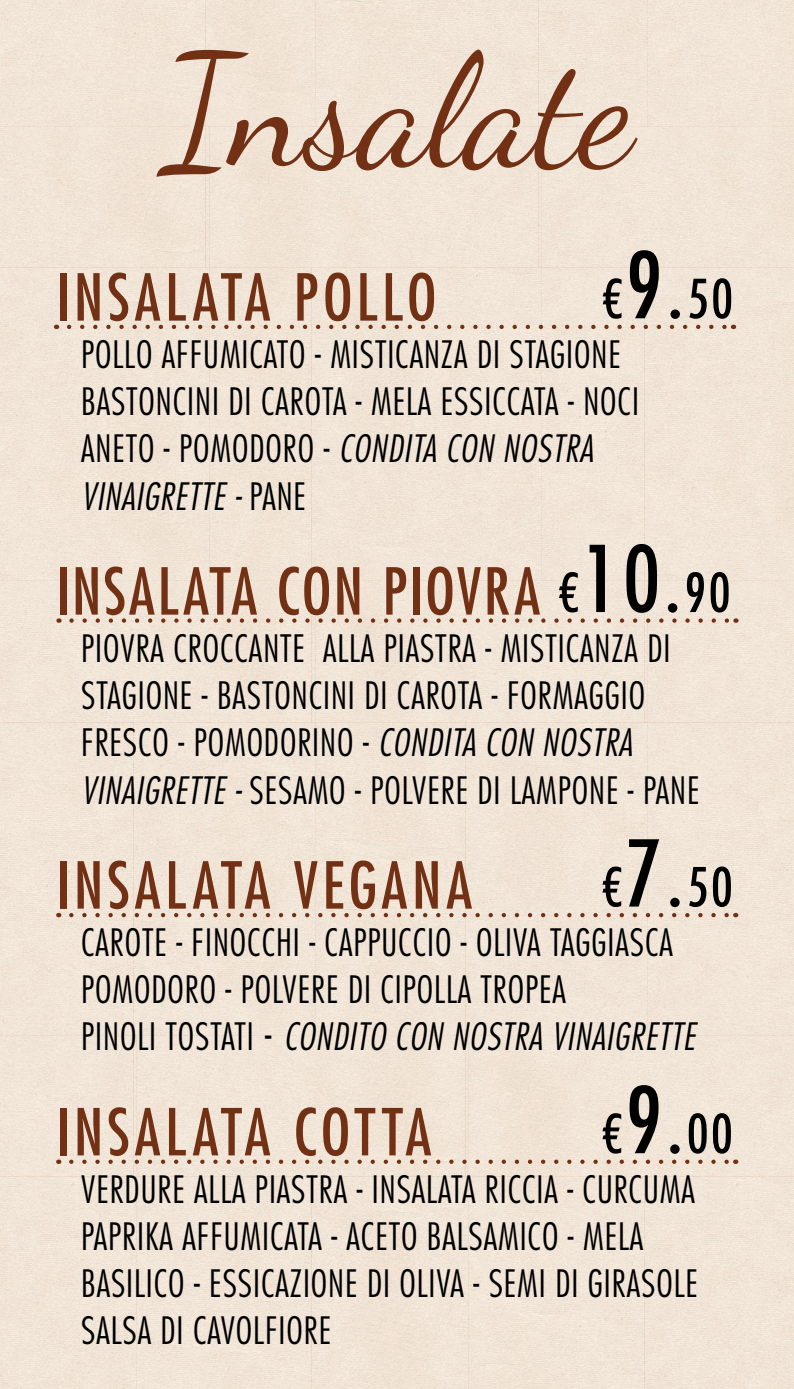
<style>
.page{position:relative;width:794px;height:1389px;background:#f0e5d6}
.page>*{position:absolute;margin:0;border:0;box-sizing:border-box;transform-origin:0 0}
.t1{font:157.5px "Dancing Script OT";color:#723115}
.t2{font:condensed 63px "Futura Std";letter-spacing:.06em;color:#723115}
.t3{font:condensed 63px "Futura Std";letter-spacing:.03em;color:#723115}
.t4{font:condensed 52.5px "Futura Std";letter-spacing:.05em;color:#000}
.t5{font:300 condensed 36.75px/47.2px "Futura Std";letter-spacing:.025em;color:#000}
.s1{font-size:89.25px}
.s2{font-size:78.75px}
.s3{font-style:italic}
.s4{font-size:40.25px}
</style>
<div class="page">
<svg style="left:72px;top:618px;width:657px;height:5px;background:#d4bcab"></svg>
<svg style="left:71px;top:913px;width:657px;height:4px;background:#ceb4a2"></svg>
<svg style="left:69px;top:325px;width:657px;height:4px;background:#ceb3a2"></svg>
<svg style="left:71px;top:1160px;width:657px;height:4px;background:#ceb4a3"></svg>
<h1 class="t1" style="left:162px;top:18px;width:472px">Insalate</h1>
<h3 class="t4" style="left:602px;top:267px;width:133px">€<span class="s1">9</span><span class="s2">.</span>50</h3>
<h2 class="t2" style="left:56px;top:260px;width:382px">INSALATA POLLO</h2>
<p class="t5" style="left:81px;top:331px;width:559px">POLLO AFFUMICATO - MISTICANZA DI STAGIONE BASTONCINI DI CAROTA - MELA ESSICCATA - NOCI ANETO - POMODORO - <span class="s3">CONDITA CON NOSTRA VINAIGRETTE -</span> PANE</p>
<h3 class="t4" style="left:558px;top:561px;width:174px">€<span class="s1">10</span><span class="s2">.</span>90</h3>
<h2 class="t3" style="left:56px;top:554px;width:485px">INSALATA CON PIOVRA</h2>
<p class="t5" style="left:81px;top:625px;width:620px">PIOVRA CROCCANTE ALLA PIASTRA - MISTICANZA DI STAGIONE - BASTONCINI DI CAROTA - FORMAGGIO FRESCO - POMODORINO - <span class="s3">CONDITA CON NOSTRA VINAIGRETTE -</span> SESAMO - POLVERE DI LAMPONE - PANE</p>
<h3 class="t4" style="left:601px;top:856px;width:133px">€<span class="s1">7</span><span class="s2">.</span>50</h3>
<h2 class="t2" style="left:56px;top:848px;width:417px">INSALATA VEGANA</h2>
<p class="t5" style="left:81px;top:919px;width:615px">CAROTE - FINOCCHI - CAPPUCCIO - OLIVA TAGGIASCA<br>POMODORO - POLVERE DI CIPOLLA TROPEA<br>PINOLI TOSTATI <span class="s4">-</span> <span class="s3">CONDITO CON NOSTRA VINAIGRETTE</span></p>
<h3 class="t4" style="left:601px;top:1102px;width:133px">€<span class="s1">9</span><span class="s2">.</span>00</h3>
<h2 class="t2" style="left:56px;top:1094px;width:376px">INSALATA COTTA</h2>
<p class="t5" style="left:81px;top:1165px;width:16px">VERDURE</p>
<p class="t5" style="left:194px;top:1165px;width:14px">ALLA</p>
<p class="t5" style="left:255px;top:1165px;width:28px">PIASTRA</p>
<p class="t5" style="left:357px;top:1165px;width:29px">- INSALATA</p>
<p class="t5" style="left:485px;top:1165px;width:13px">RICCIA</p>
<p class="t5" style="left:567px;top:1165px;width:31px">- CURCU</p>
<p class="t5" style="left:660px;top:1165px;width:36px">MA</p>
<p class="t5" style="left:81px;top:1213px;width:194px">PAPRI KA AFFUMICATA</p>
<p class="t5" style="left:331px;top:1213px;width:31px">- ACETO</p>
<p class="t5" style="left:427px;top:1213px;width:15px">BALSA</p>
<p class="t5" style="left:498px;top:1213px;width:120px">MICO - MELA</p>
<p class="t5" style="left:81px;top:1260px;width:14px">BASILICO</p>
<p class="t5" style="left:194px;top:1260px;width:30px">- ESSICAZIONE</p>
<p class="t5" style="left:367px;top:1260px;width:47px">DI OLIVA</p>
<p class="t5" style="left:473px;top:1260px;width:129px">- SEMIDI GIRASOLE</p>
<p class="t5" style="left:81px;top:1307px;width:15px">SALSA</p>
<p class="t5" style="left:161px;top:1307px;width:48px">DI CAVOLFIORE</p>
</div>
